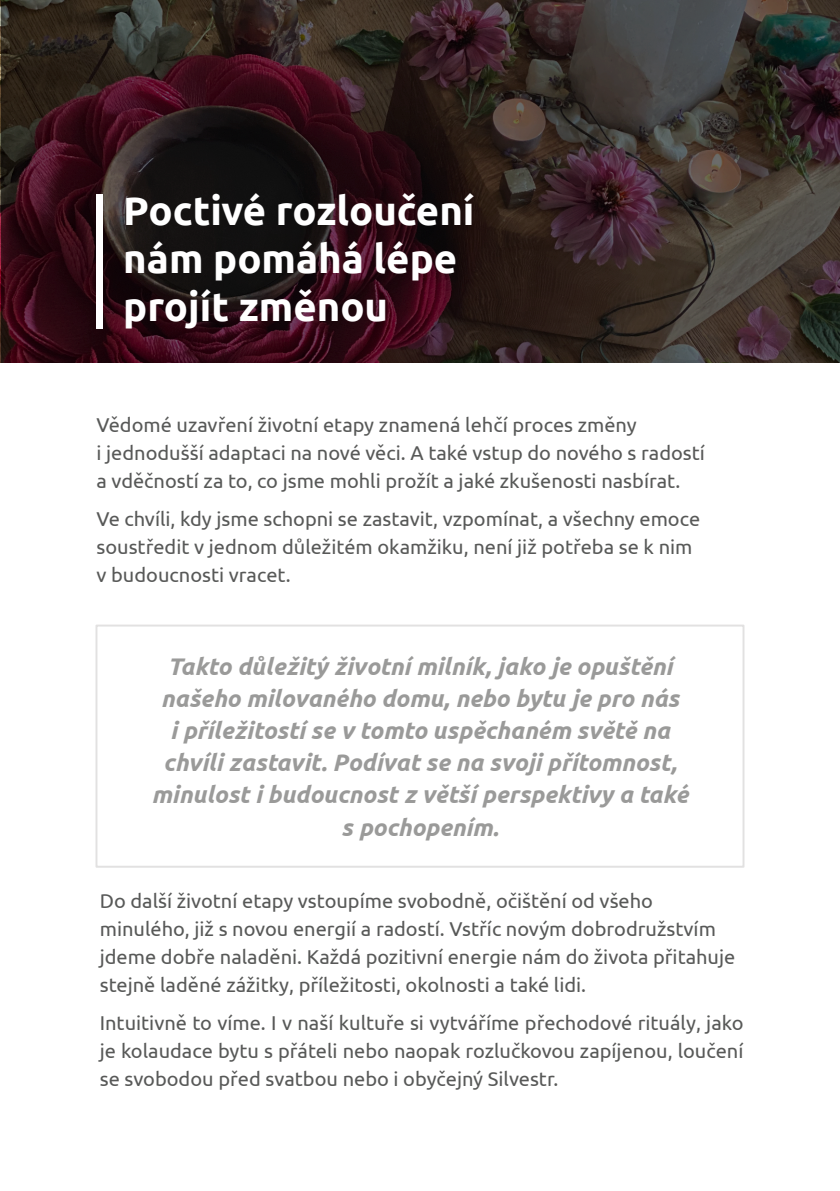
<style>
.page{position:relative;width:840px;height:1191px;background:#fff}
.page>*{position:absolute;margin:0;border:0;box-sizing:border-box;transform-origin:0 0}
.t1{font:700 40px/48px "Ubuntu";color:#fff}
.t2{font:italic 700 24px/32px "Ubuntu";color:#9a9a99;text-align:center}
.t3{font:20px/28px "Ubuntu";color:#585958}
</style>
<div class="page">
<div style="left:2px;top:0;width:837px;height:363px;background:#5d5d5d;opacity:.9"></div>
<div style="left:96px;top:194px;width:7px;height:135px;background:#fff"></div>
<h1 class="t1" style="left:123px;top:189px;width:352px">Poctivé rozloučení nám pomáhá lépe projít změnou</h1>
<p class="t3" style="left:96px;top:412px;width:609px">Vědomé uzavření životní etapy znamená lehčí proces změny<br>i jednodušší adaptaci na nové věci. A také vstup do nového s radostí a vděčností za to, co jsme mohli prožít a jaké zkušenosti nasbírat.</p>
<p class="t3" style="left:96px;top:506px;width:605px">Ve chvíli, kdy jsme schopni se zastavit, vzpomínat, a všechny emoce soustředit v jednom důležitém okamžiku, není již potřeba se k nim v budoucnosti vracet.</p>
<p class="t2" style="left:151px;top:652px;width:538px">Takto důležitý životní milník, jako je opuštění našeho milovaného domu, nebo bytu je pro nás<br>i příležitostí se v tomto uspěchaném světě na chvíli zastavit. Podívat se na svoji přítomnost, minulost i budoucnost z větší perspektivy a také s pochopením.</p>
<p class="t3" style="left:100px;top:888px;width:636px">Do další životní etapy vstoupíme svobodně, očištění od všeho minulého, již s novou energií a radostí. Vstříc novým dobrodružstvím jdeme dobře naladěni. Každá pozitivní energie nám do života přitahuje stejně laděné zážitky, příležitosti, okolnosti a také lidi.</p>
<p class="t3" style="left:100px;top:1010px;width:645px;text-align:justify">Intuitivně to víme. I v naší kultuře si vytváříme přechodové rituály, jako je kolaudace bytu s přáteli nebo naopak rozlučkovou zapíjenou, loučení se svobodou před svatbou nebo i obyčejný Silvestr.</p>
</div>
